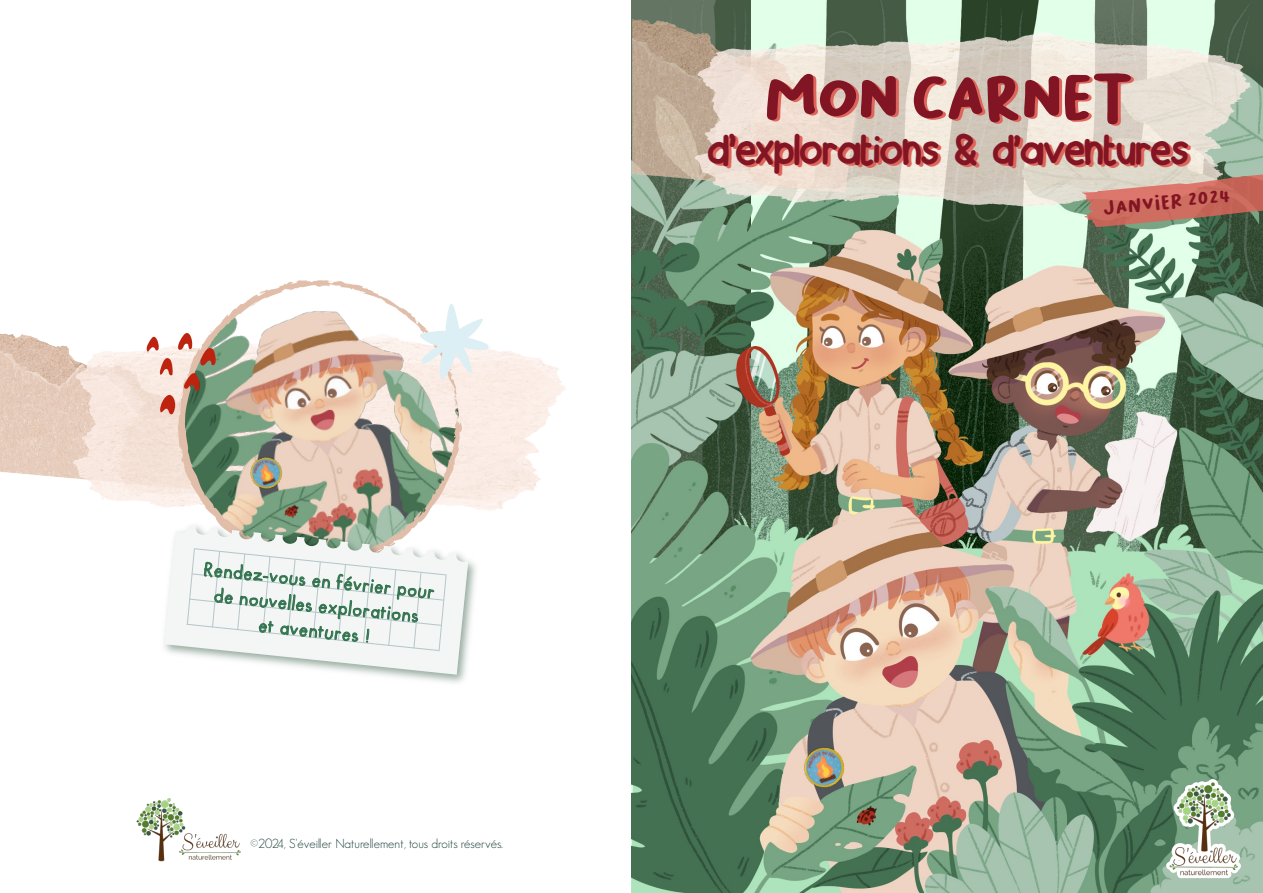
<style>
.page{position:relative;width:1263px;height:893px;background:#fff}
.page>*{position:absolute;margin:0;border:0;box-sizing:border-box;transform-origin:0 0}
.t1{font:64.05px "Bakso Sapi";letter-spacing:-.06em;color:#821523}
.t2{font:39px "Back to School";color:#821523}
.t3{font:19.05px "Bakso Sapi";color:#821523}
.t4{font:17.7px/25.2px "Futura Handwritten";color:#32734e;text-align:center}
.t5{font:300 12.9px "Geosans";color:#1e403a}
</style>
<div class="page">
<img style="left:631px;top:0;width:632px;height:893px">
<img style="left:632px;top:19px;width:622px;height:193px">
<svg style="left:1166px;top:779px;width:75px;height:99px"></svg>
<img style="left:1155px;top:782px;width:93px;height:94px">
<img style="left:0;top:333px;width:565px;height:178px">
<img style="left:136px;top:798px;width:105px;height:64px">
<svg style="left:178px;top:280px;width:284px;height:238px"></svg>
<svg style="left:277px;top:287px;width:4px;height:7px"></svg>
<svg style="left:329px;top:281px;width:7px;height:6px"></svg>
<svg style="left:455px;top:408px;width:5px;height:15px"></svg>
<svg style="left:452px;top:388px;width:5px;height:10px"></svg>
<svg style="left:146px;top:319px;width:83px;height:98px"></svg>
<img style="left:215px;top:518px;width:261px;height:165px">
<svg style="left:164px;top:525px;width:304px;height:150px;fill:#f3f6f4"></svg>
<svg style="left:185px;top:543px;width:262px;height:109px"></svg>
<svg style="left:414px;top:304px;width:75px;height:75px"></svg>
<img style="left:797px;top:739px;width:56px;height:57px">
<img style="left:245px;top:451px;width:44px;height:44px">
<svg style="left:1082px;top:171px;width:181px;height:56px"></svg>
<p class="t4" style="left:205px;top:556px;width:234px;rotate:6deg">Rendez-vous en février pour de nouvelles explorations<br>et aventures !</p>
<p class="t5" style="left:250px;top:836px;width:254px">©2024, S'éveiller Naturellement, tous droits réservés.</p>
<h1 class="t1" style="left:762px;top:61px;width:373px">Mon cArneT</h1>
<h2 class="t2" style="left:708px;top:132px;width:482px">d’explorations &amp; d'aventures</h2>
<p class="t3" style="left:1101px;top:198px;width:130px;rotate:-6deg">JANVIER 2024</p>
</div>
